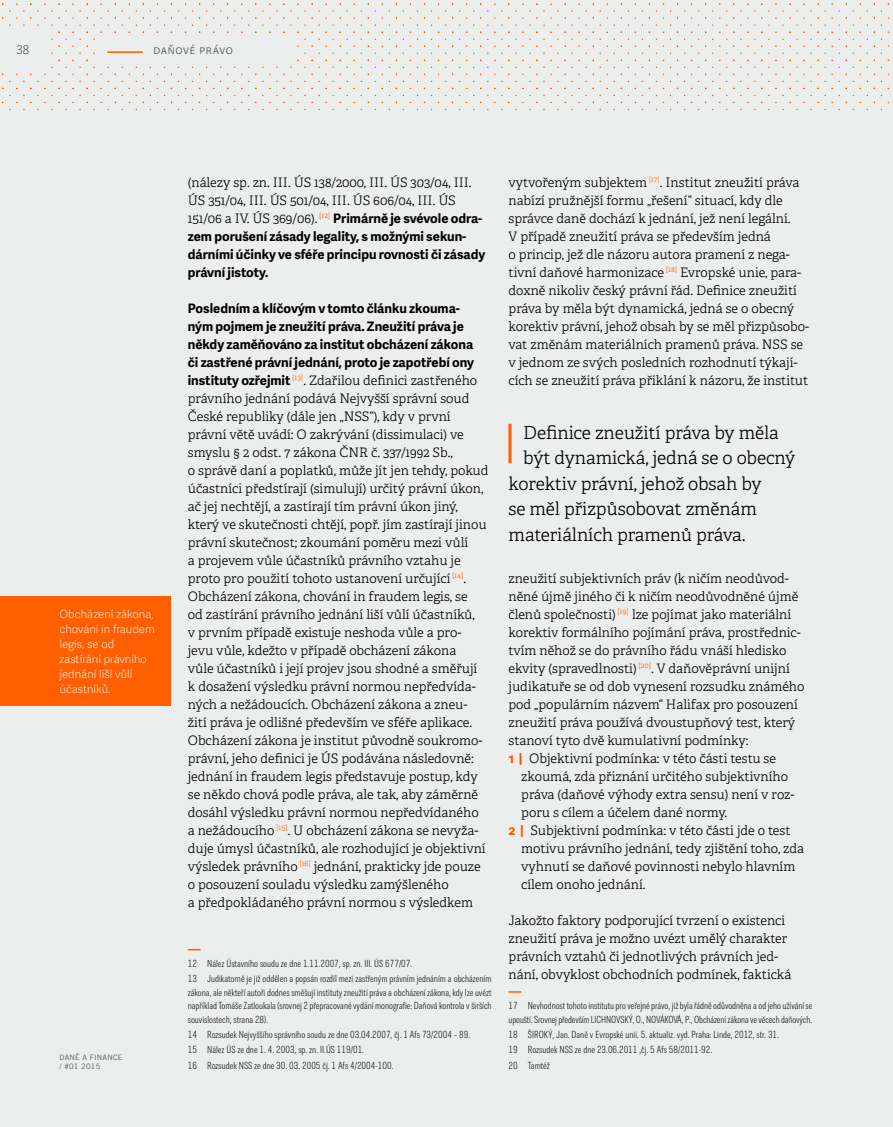
<style>
.page{position:relative;width:893px;height:1127px;background:#eceded}
.page>*{position:absolute;margin:0;border:0;box-sizing:border-box;transform-origin:0 0}
.t1{font:300 18px "Adelle";letter-spacing:-.005em;color:#000}
.t2{font:300 13.05px/18px "Adelle";color:#000}
.t3{font:700 13.05px/18px "Adelle Sans";color:#000}
.t4{font:300 12px "Adelle Sans";letter-spacing:.06em;color:#58585a}
.t5{font:100 11.25px/15px "Adelle Sans";color:#fff}
.t6{font:100 10.2px/15.3px "Trilon Cond";color:#000}
.t7{font:7.5px/9px "Trade Gothic LT Com";letter-spacing:.03em;color:#58585a}
.s1{font-family:"Adelle";font-weight:300}
.s2{font-family:"Adelle Sans";font-weight:700}
.s3{font-family:"Adelle Sans";font-weight:700;color:#ff5000}
</style>
<div class="page">
<svg style="left:188px;top:949px;width:13px;height:1px"></svg>
<svg style="left:508px;top:991px;width:13px;height:2px"></svg>
<svg style="left:754px;top:3px;width:86px;height:37px"></svg>
<svg style="left:733px;top:3px;width:8px;height:37px"></svg>
<svg style="left:705px;top:3px;width:8px;height:37px"></svg>
<svg style="left:677px;top:3px;width:8px;height:37px"></svg>
<svg style="left:592px;top:3px;width:9px;height:37px"></svg>
<svg style="left:501px;top:3px;width:86px;height:37px"></svg>
<svg style="left:480px;top:3px;width:8px;height:37px"></svg>
<svg style="left:452px;top:3px;width:8px;height:37px"></svg>
<svg style="left:255px;top:3px;width:93px;height:37px"></svg>
<svg style="left:227px;top:3px;width:8px;height:30px"></svg>
<svg style="left:199px;top:3px;width:8px;height:30px"></svg>
<svg style="left:2px;top:3px;width:93px;height:37px"></svg>
<div style="left:0;top:597px;width:171px;height:109px;background:#ff5f00"></div>
<hr style="left:508px;top:424px;width:3px;height:39px;background:#ff5f00">
<div style="left:0;top:27px;width:51px;height:45px;background:#eceded"></div>
<div style="left:100px;top:37px;width:192px;height:29px;background:#eceded"></div>
<hr style="left:107px;top:51px;width:36px;height:2px;background:#ff5f00">
<p class="t4" style="left:17px;top:41px;width:14px">38</p>
<p class="t4" style="left:153px;top:41px;width:81px">daňové právo</p>
<p class="t5" style="left:60px;top:606px;width:97px">Obcházení zákona, chování in fraudem legis, se od zastírání právního jednání liší vůlí účastníků.</p>
<p class="t7" style="left:60px;top:1052px;width:64px">DANĚ A FINANCE / #01 2015</p>
<p class="t2" style="left:188px;top:173px;width:285px">(nálezy sp. zn. III. ÚS 138/2000, III. ÚS 303/04, III.<br>ÚS 351/04, III. ÚS 501/04, III. ÚS 606/04, III. ÚS</p>
<p class="t3" style="left:188px;top:208px;width:299px"><span class="s1">151/06 a IV. ÚS 369/06).</span> <sup>[12]</sup> Primárně je svévole odra&shy;zem porušení zásady legality, s možnými sekun&shy;dárními účinky ve sféře principu rovnosti či zásady právní jistoty.</p>
<p class="t3" style="left:188px;top:298px;width:288px">Posledním a klíčovým v tomto článku zkouma&shy;ným pojmem je zneužití práva. Zneužití práva je někdy zaměňováno za institut obcházení zákona či zastřené právní jednání, proto je zapotřebí ony</p>
<p class="t2" style="left:188px;top:371px;width:302px"><span class="s2">instituty ozřejmit</span> <sup>[13]</sup>. Zdařilou definici zastřeného právního jednání podává Nejvyšší správní soud České republiky (dále jen „NSS“), kdy v první právní větě uvádí: O zakrývání (dissimulaci) ve smyslu § 2 odst. 7 zákona ČNR č. 337/1992 Sb.,<br>o správě daní a poplatků, může jít jen tehdy, pokud účastníci předstírají (simulují) určitý právní úkon, ač jej nechtějí, a zastírají tím právní úkon jiný, který ve skutečnosti chtějí, popř. jím zastírají jinou právní skutečnost; zkoumání poměru mezi vůlí<br>a projevem vůle účastníků právního vztahu je proto pro použití tohoto ustanovení určující <sup>[14]</sup>.<br>Obcházení zákona, chování in fraudem legis, se<br>od zastírání právního jednání liší vůlí účastníků,<br>v prvním případě existuje neshoda vůle a pro&shy;jevu vůle, kdežto v případě obcházení zákona<br>vůle účastníků i její projev jsou shodné a směřují<br>k dosažení výsledku právní normou nepředvída&shy;ných a nežádoucích. Obcházení zákona a zneu&shy;žití práva je odlišné především ve sféře aplikace.<br>Obcházení zákona je institut původně soukromo&shy;právní, jeho definici je ÚS podávána následovně: jednání in fraudem legis představuje postup, kdy se někdo chová podle práva, ale tak, aby záměrně dosáhl výsledku právní normou nepředvídaného a nežádoucího <sup>[15]</sup>. U obcházení zákona se nevyža&shy;duje úmysl účastníků, ale rozhodující je objektivní výsledek právního <sup>[16]</sup> jednání, prakticky jde pouze o posouzení souladu výsledku zamýšleného<br>a předpokládaného právní normou s výsledkem</p>
<p class="t6" style="left:188px;top:956px;width:305px">12 Nález Ústavního soudu ze dne 1.11.2007, sp. zn. III. ÚS 677/07.<br>13 Judikatorně je již oddělen a popsán rozdíl mezi zastřeným právním jednáním a obcházením</p>
<p class="t6" style="left:188px;top:986px;width:305px;line-height:13.5px;text-align:justify">zákona, ale někteří autoři dodnes směšují instituty zneužití práva a obcházení zákona, kdy lze uvézt například Tomáše Zatloukala (srovnej 2 přepracované vydání monografie: Daňová kontrola v širších souvislostech, strana 28).</p>
<p class="t6" style="left:188px;top:1027px;width:284px">14 Rozsudek Nejvyššího správního soudu ze dne 03.04.2007, čj. 1 Afs 73/2004 – 89.<br>15 Nález ÚS ze dne 1. 4. 2003, sp. zn. II.ÚS 119/01.<br>16 Rozsudek NSS ze dne 30. 03. 2005 čj. 1 Afs 4/2004-100.</p>
<p class="t2" style="left:508px;top:173px;width:302px">vytvořeným subjektem <sup>[17]</sup>. Institut zneužití práva nabízí pružnější formu „řešení“ situací, kdy dle správce daně dochází k jednání, jež není legální.<br>V případě zneužití práva se především jedná<br>o princip, jež dle názoru autora pramení z nega&shy;tivní daňové harmonizace <sup>[18]</sup> Evropské unie, para&shy;doxně nikoliv český právní řád. Definice zneužití práva by měla být dynamická, jedná se o obecný korektiv právní, jehož obsah by se měl přizpůsobo&shy;vat změnám materiálních pramenů práva. NSS se v jednom ze svých posledních rozhodnutí týkají&shy;cích se zneužití práva přiklání k názoru, že institut</p>
<h1 class="t1" style="left:523px;top:421px;width:257px">Definice zneužití práva by měla</h1>
<h1 class="t1" style="left:523px;top:447px;width:274px">být dynamická, jedná se o obecný</h1>
<h1 class="t1" style="left:508px;top:472px;width:255px">korektiv právní, jehož obsah by</h1>
<h1 class="t1" style="left:508px;top:498px;width:250px">se měl přizpůsobovat změnám</h1>
<h1 class="t1" style="left:508px;top:523px;width:238px">materiálních pramenů práva.</h1>
<p class="t2" style="left:508px;top:569px;width:297px">zneužití subjektivních práv (k ničím neodůvod&shy;něné újmě jiného či k ničím neodůvodněné újmě členů společnosti) <sup>[19]</sup> lze pojímat jako materiální korektiv formálního pojímání práva, prostřednic&shy;tvím něhož se do právního řádu vnáší hledisko ekvity (spravedlnosti) <sup>[20]</sup>. V daňověprávní unijní judikatuře se od dob vynesení rozsudku známého pod „populárním názvem“ Halifax pro posouzení zneužití práva používá dvoustupňový test, který stanoví tyto dvě kumulativní podmínky:<br><span class="s3">1 |</span> Objektivní podmínka: v této části testu se</p>
<p class="t2" style="left:521px;top:767px;width:268px">zkoumá, zda přiznání určitého subjektivního</p>
<p class="t2" style="left:521px;top:785px;width:275px">práva (daňové výhody extra sensu) není v roz-</p>
<p class="t2" style="left:521px;top:803px;width:207px">poru s cílem a účelem dané normy.</p>
<p class="t2" style="left:508px;top:821px;width:284px"><span class="s3">2 |</span> Subjektivní podmínka: v této části jde o test</p>
<p class="t2" style="left:521px;top:839px;width:284px">motivu právního jednání, tedy zjištění toho, zda</p>
<p class="t2" style="left:521px;top:857px;width:276px">vyhnutí se daňové povinnosti nebylo hlavním</p>
<p class="t2" style="left:521px;top:875px;width:126px">cílem onoho jednání.</p>
<p class="t2" style="left:508px;top:911px;width:284px">Jakožto faktory podporující tvrzení o existenci zneužití práva je možno uvézt umělý charakter právních vztahů či jednotlivých právních jed&shy;nání, obvyklost obchodních podmínek, faktická</p>
<p class="t6" style="left:508px;top:999px;width:305px;line-height:13.5px">17 Nevhodnost tohoto institutu pro veřejné právo, již byla řádně odůvodněna a od jeho užívání se upouští. Srovnej především LICHNOVSKÝ, O., NOVÁKOVÁ, P., Obcházení zákona ve věcech daňových.</p>
<p class="t6" style="left:508px;top:1027px;width:272px">18 ŠIROKÝ, Jan. Daně v Evropské unii. 5. aktualiz. vyd. Praha: Linde, 2012, str. 31.<br>19 Rozsudek NSS ze dne 23.06.2011 ,čj. 5 Afs 58/2011-92.<br>20 Tamtéž</p>
</div>
